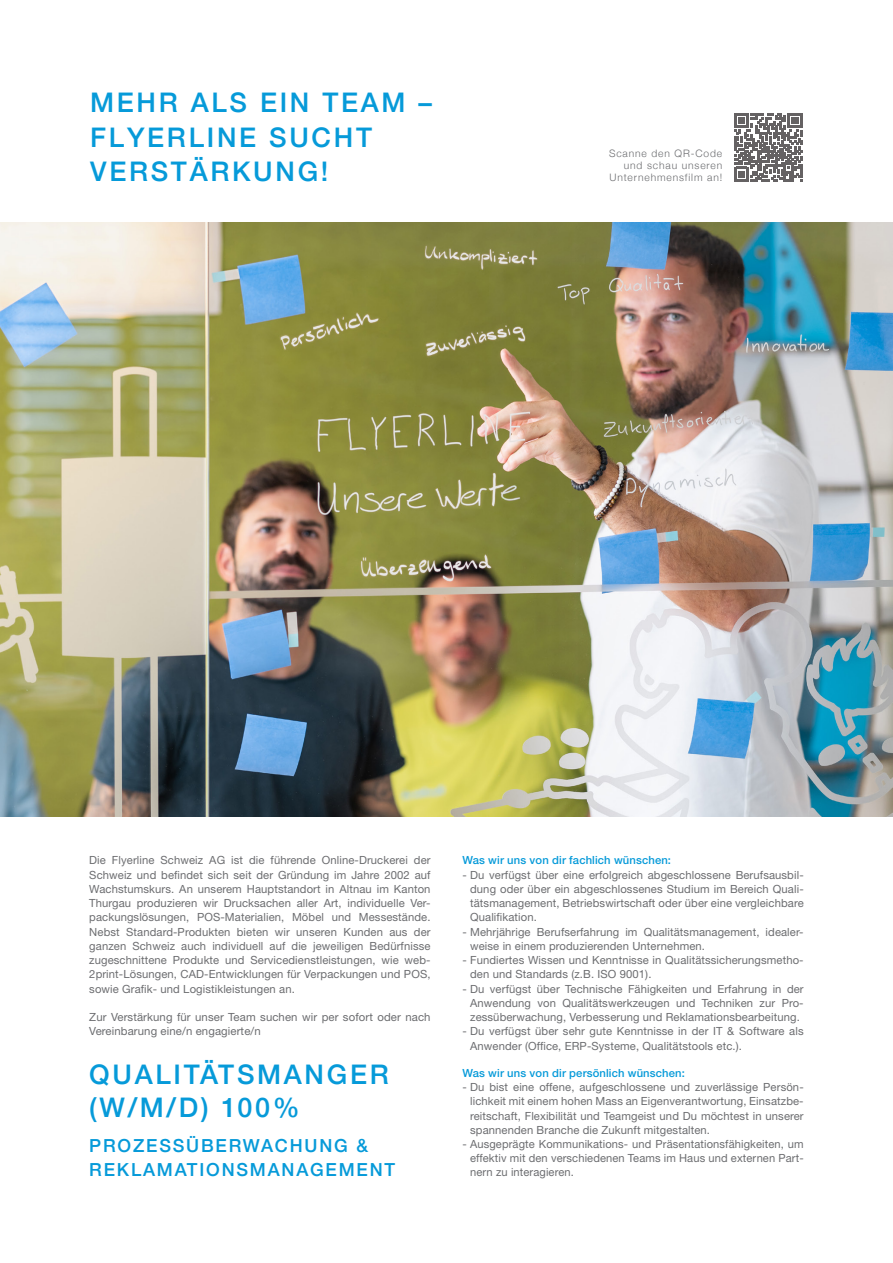
<style>
.page{position:relative;width:893px;height:1263px;background:#fff}
.page>*{position:absolute;margin:0;border:0;box-sizing:border-box;transform-origin:0 0}
.t1{font:500 27px/34.5px "Helvetica Neue";letter-spacing:.1em;color:#069ad9}
.t2{font:500 18px/24px "Helvetica Neue";letter-spacing:.1em;color:#069ad9}
.t3{font:11.25px/14.2px "Helvetica Neue LT Std";letter-spacing:.01em;color:#6c6d70;text-align:justify}
.t4{font:500 11.25px "Helvetica Neue LT Std";letter-spacing:.01em;color:#069ad9}
.t5{font:300 10.2px/12px "Helvetica Neue";letter-spacing:.085em;color:#6c6d70;text-align:right}
</style>
<div class="page">
<svg style="left:734px;top:114px;width:68px;height:67px"></svg>
<img style="left:0;top:223px;width:893px;height:593px">
<h1 class="t1" style="left:90px;top:83px;width:343px">MEHR ALS EIN TEAM –<br>FLYERLINE SUCHT<br>VERSTÄRKUNG!</h1>
<p class="t5" style="left:609px;top:147px;width:115px">Scanne den QR-Code und schau unseren<br>Unternehmensfilm an!</p>
<p class="t3" style="left:89px;top:853px;width:343px">Die Flyerline Schweiz AG ist die führende Online-Druckerei der Schweiz und befindet sich seit der Gründung im Jahre 2002 auf Wachstumskurs. An unserem Hauptstandort in Altnau im Kanton Thurgau produzieren wir Drucksachen aller Art, individuelle Ver&shy;packungslösungen, POS-Materialien, Möbel und Messestände.<br>Nebst Standard-Produkten bieten wir unseren Kunden aus der ganzen Schweiz auch individuell auf die jeweiligen Bedürfnisse zugeschnittene Produkte und Servicedienstleistungen, wie web-2print-Lösungen, CAD-Entwicklungen für Verpackungen und POS, sowie Grafik- und Logistikleistungen an.</p>
<p class="t3" style="left:89px;top:1010px;width:343px">Zur Verstärkung für unser Team suchen wir per sofort oder nach<br>Vereinbarung eine/n engagierte/n</p>
<h1 class="t1" style="left:89px;top:1056px;width:301px;line-height:33px">QUALITÄTSMANGER (W/M/D) 100%</h1>
<h2 class="t2" style="left:89px;top:1132px;width:307px">PROZESSÜBERWACHUNG &amp;<br>REKLAMATIONSMANAGEMENT</h2>
<p class="t4" style="left:462px;top:854px;width:210px">Was wir uns von dir fachlich wünschen:</p>
<p class="t3" style="left:470px;top:867px;width:335px;text-indent:-8px">- Du verfügst über eine erfolgreich abgeschlossene Berufsausbil&shy;dung oder über ein abgeschlossenes Studium im Bereich Quali&shy;tätsmanagement, Betriebswirtschaft oder über eine vergleichbare Qualifikation.</p>
<p class="t3" style="left:470px;top:924px;width:335px;text-indent:-8px">- Mehrjährige Berufserfahrung im Qualitätsmanagement, idealer&shy;weise in einem produzierenden Unternehmen.</p>
<p class="t3" style="left:470px;top:953px;width:335px;text-indent:-8px">- Fundiertes Wissen und Kenntnisse in Qualitätssicherungsmetho&shy;den und Standards (z.B. ISO 9001).</p>
<p class="t3" style="left:470px;top:981px;width:335px;text-indent:-8px">- Du verfügst über Technische Fähigkeiten und Erfahrung in der Anwendung von Qualitätswerkzeugen und Techniken zur Pro&shy;zessüberwachung, Verbesserung und Reklamationsbearbeitung.</p>
<p class="t3" style="left:470px;top:1024px;width:335px;text-indent:-8px">- Du verfügst über sehr gute Kenntnisse in der IT &amp; Software als<br>Anwender (Office, ERP-Systeme, Qualitätstools etc.).</p>
<p class="t4" style="left:462px;top:1066px;width:224px">Was wir uns von dir persönlich wünschen:</p>
<p class="t3" style="left:470px;top:1080px;width:335px;text-indent:-8px">- Du bist eine offene, aufgeschlossene und zuverlässige Persön&shy;lichkeit mit einem hohen Mass an Eigenverantwortung, Einsatzbe&shy;reitschaft, Flexibilität und Teamgeist und Du möchtest in unserer spannenden Branche die Zukunft mitgestalten.</p>
<p class="t3" style="left:470px;top:1137px;width:335px;text-indent:-8px">- Ausgeprägte Kommunikations- und Präsentationsfähigkeiten, um effektiv mit den verschiedenen Teams im Haus und externen Part&shy;nern zu interagieren.</p>
</div>
